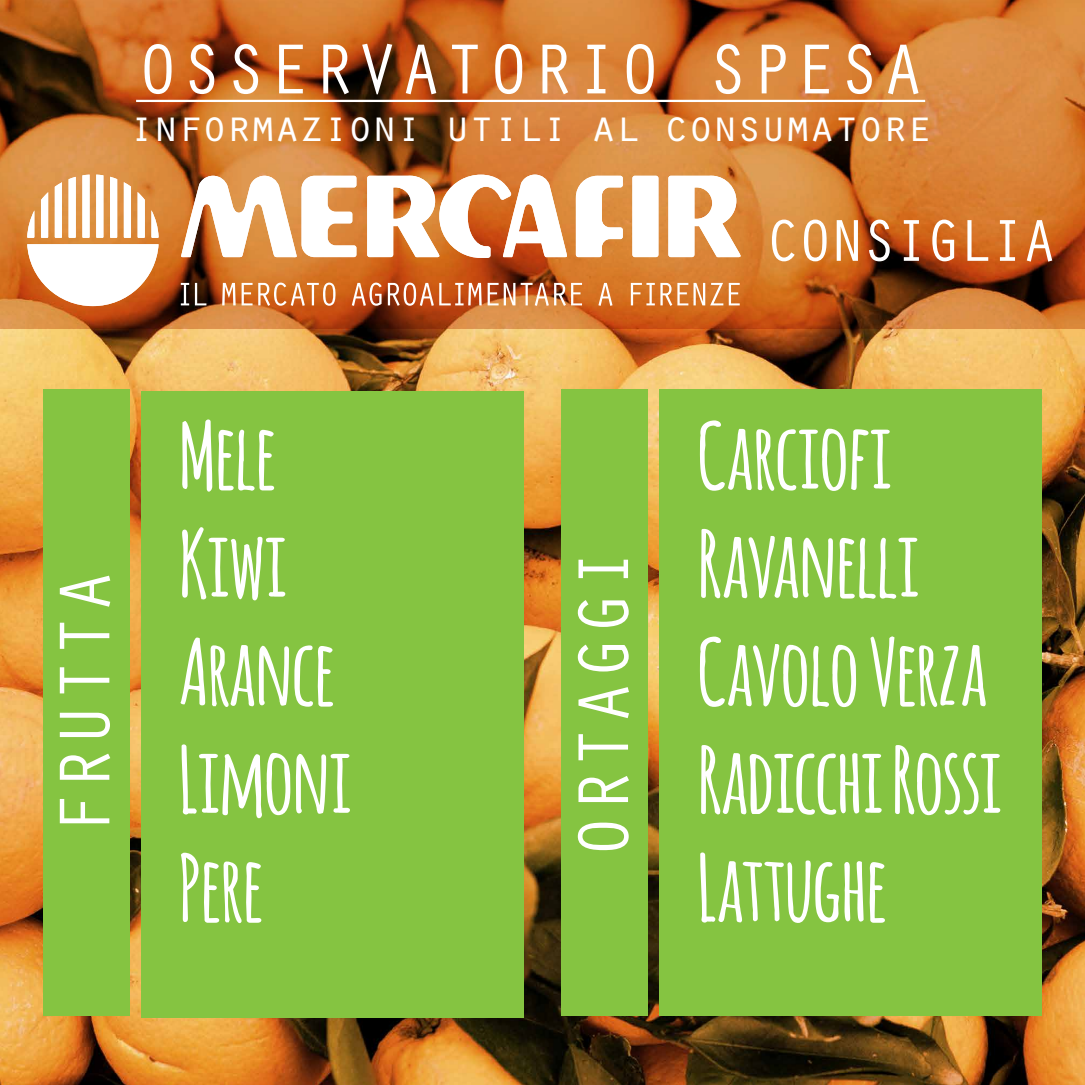
<style>
.page{position:relative;width:1085px;height:1085px;background:#fff}
.page>*{position:absolute;margin:0;border:0;box-sizing:border-box;transform-origin:0 0}
.t1{font:700 90px/108px "Amatic";color:#fff}
.t2{font:74.25px "Orator Std";color:#fff}
.t3{font:73.12px "Orator Std";color:#fff}
.t4{font:60.98px "Orator Std";letter-spacing:-.075em;color:#fff}
.t5{font:45px "Orator Std";letter-spacing:-.06em;color:#fff}
</style>
<div class="page">
<img style="left:0;top:328px;width:1084px;height:756px">
<svg style="left:0;top:0;width:1084px;height:328px;background:#bf6b29"></svg>
<hr style="left:136px;top:100px;width:789px;height:2px;background:#fff">
<svg style="left:181px;top:282px;width:558px;height:24px"></svg>
<svg style="left:181px;top:174px;width:559px;height:84px"></svg>
<svg style="left:27px;top:174px;width:132px;height:132px"></svg>
<div style="left:141px;top:391px;width:382px;height:626px;background:#85c441"></div>
<div style="left:659px;top:389px;width:383px;height:626px;background:#85c441"></div>
<div style="left:43px;top:389px;width:86px;height:626px;background:#85c441"></div>
<div style="left:561px;top:389px;width:87px;height:626px;background:#85c441"></div>
<p class="t3" style="left:136px;top:17px;width:790px">OSSERVATORIO SPESA</p>
<p class="t5" style="left:128px;top:94px;width:806px">informazioni utili al consumatore</p>
<p class="t4" style="left:764px;top:197px;width:294px">CONSIGLIA</p>
<p class="t2" style="left:32px;top:836px;width:269px;rotate:-90deg">FRUTTA</p>
<p class="t1" style="left:179px;top:398px;width:174px">Mele<br>Kiwi<br>Arance<br>Limoni<br>Pere</p>
<p class="t1" style="left:697px;top:398px;width:305px">Carciofi<br>Ravanelli<br>Cavolo Verza<br>Radicchi Rossi<br>Lattughe</p>
<p class="t2" style="left:550px;top:858px;width:313px;rotate:-90deg">ORTAGGI</p>
</div>
